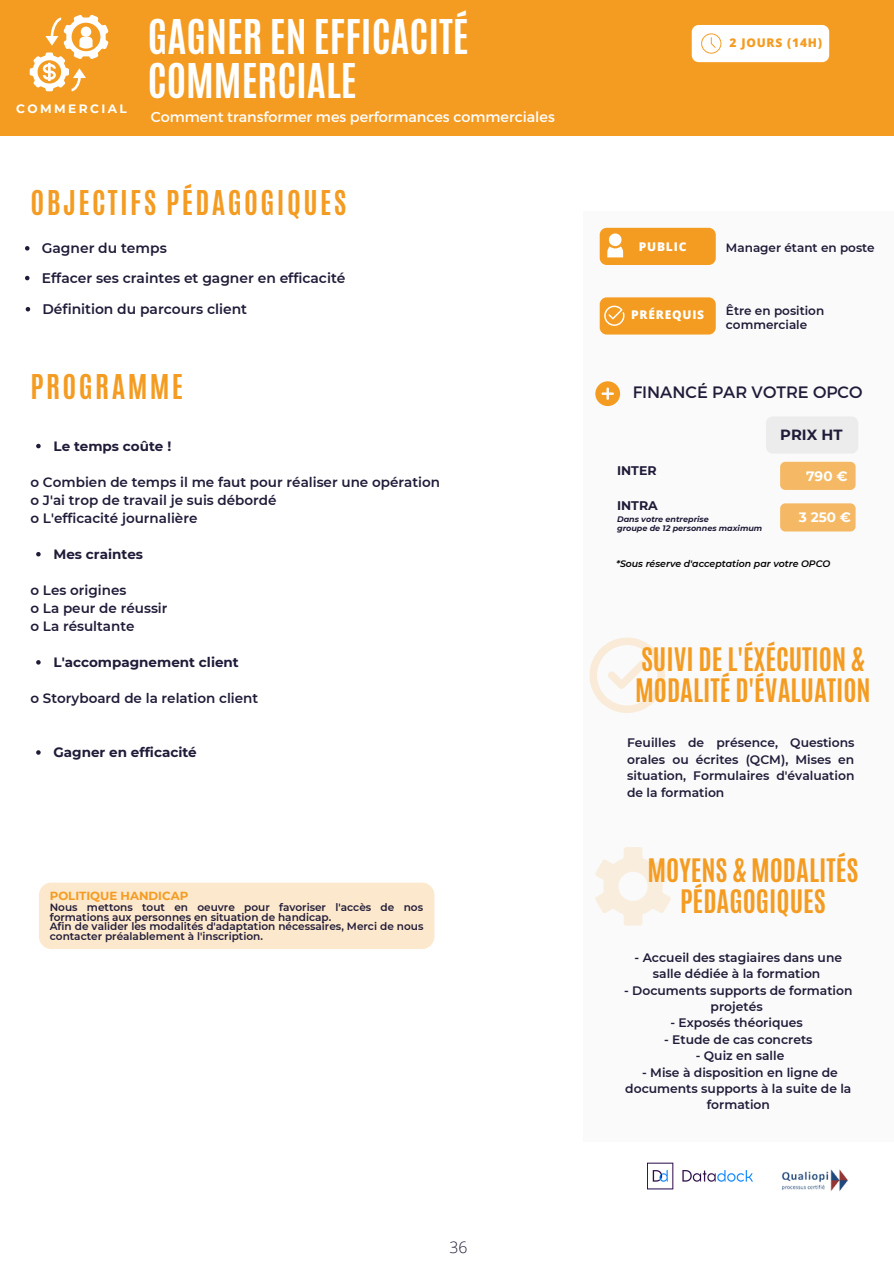
<style>
.page{position:relative;width:894px;height:1264px;background:#fff}
.page>*{position:absolute;margin:0;border:0;box-sizing:border-box;transform-origin:0 0}
.t1{font:700 40.05px/44px "Antonio";color:#fff}
.t2{font:700 28.5px "Antonio";letter-spacing:.085em;color:#f49c22}
.t3{font:700 27px/31.5px "Antonio";color:#f49c22}
.t4{font:16.5px "Montserrat";color:#201b38}
.t5{font:300 15.75px "Open Sans";color:#201b38}
.t6{font:700 14.7px "Montserrat";color:#201b38}
.t7{font:14.4px "Montserrat";color:#fff}
.t8{font:600 13.8px "Montserrat";color:#201b38}
.t9{font:700 13.65px "Montserrat";color:#fff}
.t10{font:600 13.5px "Montserrat";color:#201b38}
.t11{font:700 13.5px "Montserrat";color:#201b38}
.t12{font:700 12.45px "Montserrat";color:#201b38}
.t13{font:600 12.3px/16.4px "Montserrat";color:#201b38;text-align:center}
.t14{font:700 12.15px "Montserrat";letter-spacing:.2em;color:#fff}
.t15{font:600 12px/14px "Montserrat";color:#201b38}
.t16{font:800 12px "Open Sans";letter-spacing:.065em;color:#fff}
.t17{font:800 12px "Open Sans";letter-spacing:.065em;color:#f49c22}
.t18{font:700 11.7px "Montserrat";color:#f49c22}
.t19{font:600 10.5px/10.4px "Montserrat";color:#201b38}
.t20{font:italic 600 9.3px "Montserrat";color:#000}
.t21{font:italic 700 7.95px "Montserrat";color:#201b38}
</style>
<div class="page">
<div style="left:583px;top:212px;width:310px;height:930px;background:#fafafa"></div>
<div style="left:0;top:0;width:893px;height:135px;background:#f49c22"></div>
<svg style="left:589px;top:637px;width:75px;height:76px"></svg>
<svg style="left:595px;top:847px;width:75px;height:78px"></svg>
<div style="left:691px;top:25px;width:138px;height:37px;background:#fff"></div>
<div style="left:766px;top:417px;width:92px;height:36px;background:#ececec"></div>
<div style="left:780px;top:462px;width:75px;height:28px;background:#f5b965"></div>
<div style="left:780px;top:503px;width:75px;height:28px;background:#f5b965"></div>
<svg style="left:595px;top:381px;width:25px;height:25px"></svg>
<svg style="left:599px;top:297px;width:116px;height:37px;background:#f4a02c"></svg>
<svg style="left:599px;top:228px;width:116px;height:37px;background:#f4a333"></svg>
<svg style="left:30px;top:15px;width:78px;height:76px"></svg>
<svg style="left:25px;top:246px;width:4px;height:4px"></svg>
<svg style="left:25px;top:276px;width:4px;height:4px"></svg>
<svg style="left:26px;top:307px;width:4px;height:4px"></svg>
<svg style="left:36px;top:444px;width:5px;height:4px"></svg>
<svg style="left:36px;top:552px;width:5px;height:4px"></svg>
<svg style="left:36px;top:660px;width:5px;height:4px"></svg>
<svg style="left:36px;top:750px;width:5px;height:4px"></svg>
<div style="left:39px;top:882px;width:395px;height:67px;background:#fce8cc;border-radius:13px"></div>
<img style="left:647px;top:1162px;width:105px;height:27px">
<img style="left:782px;top:1169px;width:66px;height:23px">
<p class="t14" style="left:16px;top:101px;width:112px">COMMERCIAL</p>
<p class="t1" style="left:148px;top:15px;width:322px">GAGNER EN EFFICACITÉ<br>COMMERCIALE</p>
<p class="t7" style="left:151px;top:107px;width:405px">Comment transformer mes performances commerciales</p>
<p class="t2" style="left:30px;top:182px;width:317px">OBJECTIFS PÉDAGOGIQUES</p>
<p class="t8" style="left:42px;top:239px;width:126px">Gagner du temps</p>
<p class="t8" style="left:42px;top:269px;width:305px">Effacer ses craintes et gagner en efficacité</p>
<p class="t8" style="left:42px;top:300px;width:206px">Définition du parcours client</p>
<p class="t2" style="left:30px;top:367px;width:154px">PROGRAMME</p>
<p class="t11" style="left:53px;top:437px;width:119px">Le temps coûte !</p>
<p class="t10" style="left:30px;top:473px;width:411px">o Combien de temps il me faut pour réaliser une opération</p>
<p class="t10" style="left:30px;top:491px;width:247px">o J'ai trop de travail je suis débordé</p>
<p class="t10" style="left:30px;top:509px;width:168px">o L'efficacité journalière</p>
<p class="t11" style="left:53px;top:545px;width:91px">Mes craintes</p>
<p class="t10" style="left:30px;top:581px;width:97px">o Les origines</p>
<p class="t10" style="left:30px;top:599px;width:138px">o La peur de réussir</p>
<p class="t10" style="left:30px;top:617px;width:105px">o La résultante</p>
<p class="t11" style="left:53px;top:653px;width:187px">L'accompagnement client</p>
<p class="t10" style="left:30px;top:690px;width:229px">o Storyboard de la relation client</p>
<p class="t11" style="left:53px;top:744px;width:145px">Gagner en efficacité</p>
<p class="t18" style="left:50px;top:888px;width:140px">POLITIQUE HANDICAP</p>
<p class="t19" style="left:50px;top:901px;width:374px">Nous mettons tout en oeuvre pour favoriser l'accès de nos formations aux personnes en situation de handicap.</p>
<p class="t19" style="left:50px;top:921px;width:375px;line-height:9.6px">Afin de valider les modalités d'adaptation nécessaires, Merci de nous contacter préalablement à l'inscription.</p>
<p class="t5" style="left:449px;top:1236px;width:19px">36</p>
<p class="t17" style="left:729px;top:34px;width:94px">2 JOURS (14H)</p>
<p class="t16" style="left:638px;top:238px;width:49px">PUBLIC</p>
<p class="t16" style="left:631px;top:306px;width:75px">PRÉREQUIS</p>
<p class="t15" style="left:725px;top:241px;width:150px">Manager étant en poste</p>
<p class="t15" style="left:725px;top:304px;width:100px">Être en position commerciale</p>
<p class="t4" style="left:632px;top:381px;width:231px">FINANCÉ PAR VOTRE OPCO</p>
<p class="t6" style="left:780px;top:425px;width:64px">PRIX HT</p>
<p class="t9" style="left:806px;top:467px;width:43px">790 €</p>
<p class="t9" style="left:798px;top:508px;width:54px">3 250 €</p>
<p class="t20" style="left:616px;top:558px;width:216px">*Sous réserve d'acceptation par votre OPCO</p>
<p class="t12" style="left:617px;top:463px;width:41px">INTER</p>
<p class="t12" style="left:617px;top:498px;width:42px">INTRA</p>
<p class="t21" style="left:617px;top:514px;width:93px">Dans votre entreprise</p>
<p class="t21" style="left:617px;top:523px;width:147px">groupe de 12 personnes maximum</p>
<p class="t3" style="left:635px;top:643px;width:237px">SUIVI DE L'ÉXÉCUTION &amp;<br>MODALITÉ D'ÉVALUATION</p>
<p class="t13" style="left:627px;top:734px;width:229px;text-align:justify">Feuilles de présence, Questions orales ou écrites (QCM), Mises en situation, Formulaires d'évaluation de la formation</p>
<p class="t3" style="left:647px;top:854px;width:212px;text-align:center">MOYENS &amp; MODALITÉS<br>PÉDAGOGIQUES</p>
<p class="t13" style="left:634px;top:949px;width:209px">- Accueil des stagiaires dans une salle dédiée à la formation</p>
<p class="t13" style="left:624px;top:981px;width:230px">- Documents supports de formation projetés</p>
<p class="t13" style="left:670px;top:1014px;width:134px">- Exposés théoriques</p>
<p class="t13" style="left:664px;top:1031px;width:150px">- Etude de cas concrets</p>
<p class="t13" style="left:695px;top:1047px;width:90px">- Quiz en salle</p>
<p class="t13" style="left:625px;top:1064px;width:228px">- Mise à disposition en ligne de documents supports à la suite de la formation</p>
</div>
